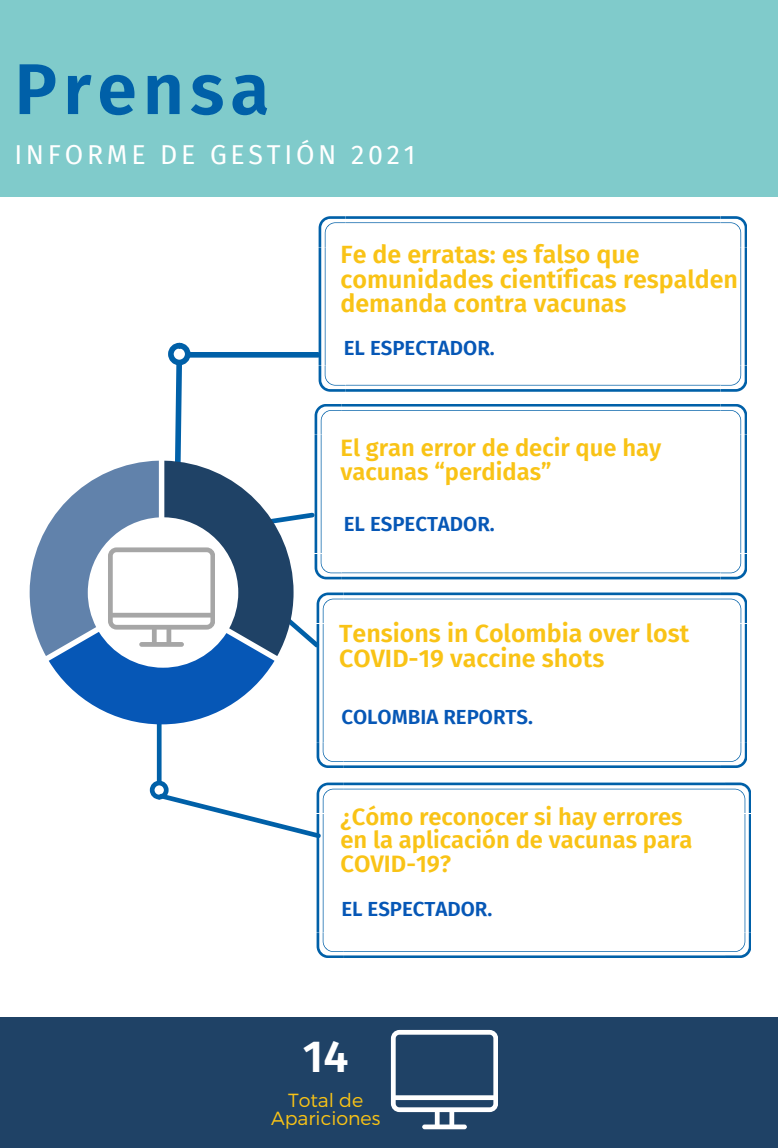
<style>
.page{position:relative;width:778px;height:1148px;background:#fff}
.page>*{position:absolute;margin:0;border:0;box-sizing:border-box;transform-origin:0 0}
.t1{font:600 71.88px "Fira Sans";letter-spacing:.08em;color:#0060a8}
.t2{font:600 45px "Fira Sans";color:#fff}
.t3{font:26.62px "Fira Sans";letter-spacing:.14em;color:#fff}
.t4{font:600 25px/24.4px "Fira Sans";color:#f9c316}
.t5{font:600 23.75px/23.5px "Fira Sans";color:#f9c316}
.t6{font:600 20.5px "Fira Sans";color:#0657b6}
.t7{font:300 19px/17.8px "Montserrat";color:#f9c316;text-align:center}
</style>
<div class="page">
<div style="left:0;top:0;width:777px;height:196px;background:#80cbcb"></div>
<div style="left:0;top:1017px;width:777px;height:130px;background:#1f4266"></div>
<svg style="left:318px;top:216px;width:428px;height:176px"></svg>
<svg style="left:323px;top:404px;width:423px;height:175px"></svg>
<svg style="left:316px;top:592px;width:431px;height:176px"></svg>
<div style="left:168px;top:343px;width:22px;height:22px;border:6px solid #0060a8;border-radius:50%"></div>
<div style="left:190px;top:352px;width:128px;height:5px;background:#0060a8"></div>
<hr style="left:157px;top:687px;width:4px;height:93px;background:#0060a8">
<div style="left:150px;top:780px;width:18px;height:19px;border:5px solid #0060a8;border-radius:50%"></div>
<svg style="left:156px;top:790px;width:160px;height:48px"></svg>
<svg style="left:316px;top:782px;width:434px;height:176px"></svg>
<svg style="left:30px;top:359px;width:293px;height:365px"></svg>
<svg style="left:391px;top:1029px;width:106px;height:100px"></svg>
<p class="t1" style="left:14px;top:47px;width:256px">Prensa</p>
<h4 class="t3" style="left:14px;top:139px;width:402px">INFORME DE GESTIÓN 2021</h4>
<h3 class="t4" style="left:340px;top:243px;width:399px">Fe de erratas: es falso que comunidades científicas respalden demanda contra vacunas</h3>
<h5 class="t6" style="left:343px;top:336px;width:152px">EL ESPECTADOR.</h5>
<p class="t5" style="left:340px;top:436px;width:322px">El gran error de decir que hay vacunas “perdidas”</p>
<h5 class="t6" style="left:343px;top:511px;width:152px">EL ESPECTADOR.</h5>
<h2 class="t4" style="left:339px;top:621px;width:351px">Tensions in Colombia over lost<br>COVID-19 vaccine shots</h2>
<h3 class="t6" style="left:341px;top:705px;width:193px">COLOMBIA REPORTS.</h3>
<h5 class="t5" style="left:340px;top:805px;width:353px">¿Cómo reconocer si hay errores en la aplicación de vacunas para<br>COVID-19?</h5>
<p class="t6" style="left:341px;top:896px;width:152px">EL ESPECTADOR.</p>
<p class="t2" style="left:303px;top:1029px;width:47px">14</p>
<h5 class="t7" style="left:271px;top:1090px;width:111px">Total de<br>Apariciones</h5>
</div>
